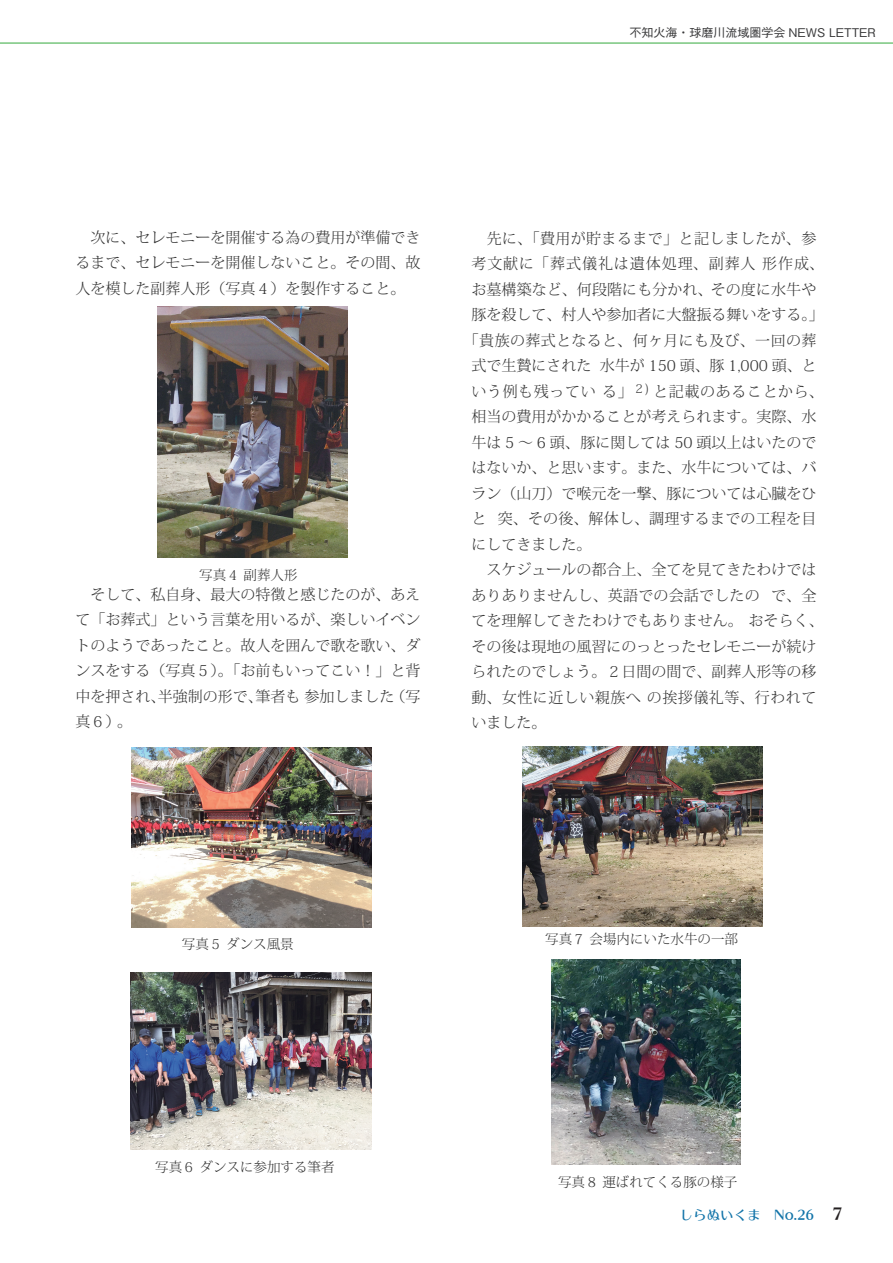
<style>
.page{position:relative;width:893px;height:1263px;background:#fff}
.page>*{position:absolute;margin:0;border:0;box-sizing:border-box;transform-origin:0 0}
.t1{font:300 15px/25.5px "Koz Min Pr 6 N";color:#323232;text-align:justify}
.t2{font:300 15px "Koz Min Pr 6 N";letter-spacing:.025em;color:#323232}
.t3{font:300 15px "Koz Min Pr 6 N";letter-spacing:.04em;color:#323232}
.t4{font:300 15px "Koz Min Pr 6 N";letter-spacing:.065em;color:#323232}
.t5{font:300 15px "Koz Min Pr 6 N";letter-spacing:.035em;color:#323232}
.t6{font:300 13.5px "Koz Min Pr 6 N";color:#323232}
.t7{font:13.5px "Kan 412 Typos Std";color:#1274a9}
.t8{font:500 12px "Gothic BBB Pr 6 N";color:#383839}
.s1{font-size:13.8px;color:#231f20}
.s2{font-size:16.5px;color:#231f20}
</style>
<div class="page">
<hr style="left:0;top:43px;width:893px;height:1px;background:#40ae49">
<img style="left:157px;top:306px;width:190px;height:251px">
<img style="left:131px;top:747px;width:240px;height:180px">
<img style="left:131px;top:972px;width:240px;height:177px">
<img style="left:523px;top:746px;width:240px;height:180px">
<img style="left:551px;top:959px;width:190px;height:206px">
<p class="t8" style="left:629px;top:23px;width:248px">不知火海・球磨川流域圏学会 NEWS LETTER</p>
<p class="t1" style="left:75px;top:225px;width:346px">　次に、セレモニーを開催する為の費用が準備できるまで、セレモニーを開催しないこと。その間、故人を模した副葬人形（写真４）を製作すること。</p>
<p class="t6" style="left:199px;top:567px;width:100px">写真４ 副葬人形</p>
<p class="t1" style="left:75px;top:582px;width:346px">　そして、私自身、最大の特徴と感じたのが、あえて「お葬式」という言葉を用いるが、楽しいイベントのようであったこと。故人を囲んで歌を歌い、ダンスをする（写真５）。「お前もいってこい！」と背中を押され、半強制の形で、筆者も 参加しました（写真６）。</p>
<p class="t2" style="left:471px;top:230px;width:346px">　先に、「費用が貯まるまで」と記しましたが、参</p>
<p class="t4" style="left:471px;top:255px;width:354px">考文献に「葬式儀礼は遺体処理、副葬人 形作成、</p>
<p class="t1" style="left:471px;top:277px;width:346px">お墓構築など、何段階にも分かれ、その度に水牛や</p>
<p class="t1" style="left:471px;top:302px;width:354px">豚を殺して、村人や参加者に大盤振る舞いをする。」</p>
<p class="t2" style="left:464px;top:332px;width:354px">「貴族の葬式となると、何ヶ月にも及び、一回の葬</p>
<p class="t1" style="left:471px;top:353px;width:347px">式で生贄にされた 水牛が 150 頭、豚 1,000 頭、と</p>
<p class="t3" style="left:471px;top:383px;width:354px">いう例も残ってい る」<sup>２)</sup> と記載のあることから、</p>
<p class="t1" style="left:471px;top:404px;width:346px">相当の費用がかかることが考えられます。実際、水</p>
<p class="t1" style="left:471px;top:430px;width:346px">牛は 5 〜 6 頭、 豚に関しては 50 頭以上はいたので</p>
<p class="t1" style="left:471px;top:455px;width:346px">はないか、と思います。また、水牛については、バ</p>
<p class="t1" style="left:471px;top:481px;width:346px">ラン（山刀）で喉元を一撃、豚については心臓をひ</p>
<p class="t1" style="left:471px;top:506px;width:346px">と 突、その後、解体し、調理するまでの工程を目</p>
<p class="t1" style="left:471px;top:532px;width:121px">にしてきました。</p>
<p class="t1" style="left:471px;top:557px;width:346px">　スケジュールの都合上、全てを見てきたわけでは</p>
<p class="t1" style="left:471px;top:583px;width:346px">ありありませんし、英語での会話でしたの で、全</p>
<p class="t1" style="left:471px;top:608px;width:354px">てを理解してきたわけでもありません。 おそらく、</p>
<p class="t1" style="left:471px;top:634px;width:346px">その後は現地の風習にのっとったセレモニーが続け</p>
<p class="t1" style="left:471px;top:659px;width:346px">られたのでしょう。２日間の間で、副葬人形等の移</p>
<p class="t5" style="left:471px;top:689px;width:346px">動、女性に近しい親族へ の挨拶儀礼等、行われて</p>
<p class="t1" style="left:471px;top:710px;width:76px">いました。</p>
<p class="t6" style="left:182px;top:936px;width:113px">写真５ ダンス風景</p>
<p class="t6" style="left:545px;top:932px;width:194px">写真７ 会場内にいた水牛の一部</p>
<p class="t6" style="left:155px;top:1159px;width:181px">写真６ ダンスに参加する筆者</p>
<p class="t6" style="left:558px;top:1174px;width:181px">写真８ 運ばれてくる豚の様子</p>
<p class="t7" style="left:680px;top:1207px;width:165px">しらぬいくま　No.26 <span class="s1">　</span><span class="s2">7</span></p>
</div>
